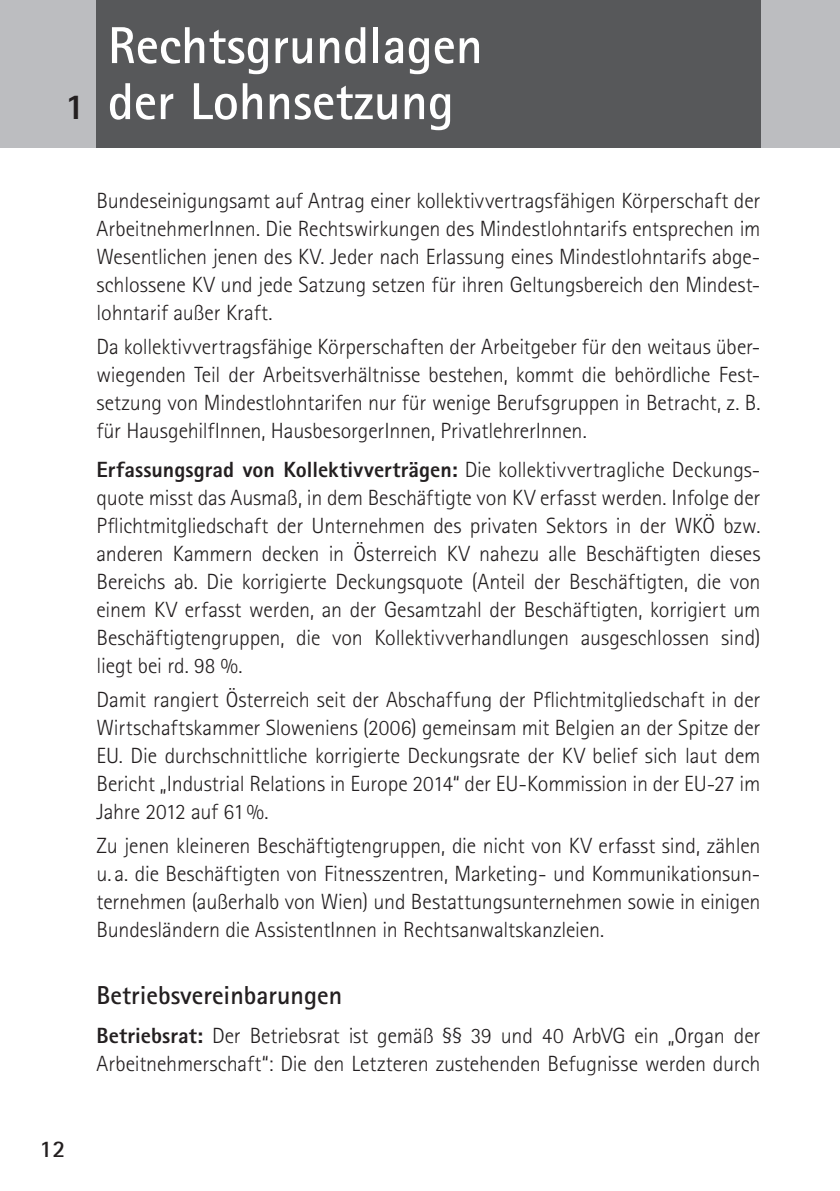
<style>
.page{position:relative;width:840px;height:1191px;background:#fff}
.page>*{position:absolute;margin:0;border:0;box-sizing:border-box;transform-origin:0 0}
.t1{font:700 52px/56px "Rotis Sans Serif Std";color:#fff}
.t2{font:800 36px "Rotis Sans Serif Std";color:#231f20}
.t3{font:700 26px "Rotis Sans Serif Std";color:#231f20}
.t4{font:700 24px "Rotis Sans Serif Std";color:#231f20}
.t5{font:300 22px/28px "Rotis Sans Serif Std";letter-spacing:-.005em;color:#231f20;text-align:justify}
.s1{font-weight:800}
</style>
<div class="page">
<div style="left:0;top:0;width:839px;height:147px;background:#bcbdc0"></div>
<div style="left:96px;top:0;width:664px;height:147px;background:#57585a"></div>
<h2 class="t2" style="left:65px;top:84px;width:22px">1</h2>
<h1 class="t1" style="left:108px;top:16px;width:376px">Rechtsgrundlagen der Lohnsetzung</h1>
<p class="t5" style="left:96px;top:187px;width:665px">Bundeseinigungsamt auf Antrag einer kollektivvertragsfähigen Körperschaft der ArbeitnehmerInnen. Die Rechtswirkungen des Mindestlohntarifs entsprechen im Wesentlichen jenen des KV. Jeder nach Erlassung eines Mindestlohntarifs abge&shy;schlossene KV und jede Satzung setzen für ihren Geltungsbereich den Mindest&shy;lohntarif außer Kraft.</p>
<p class="t5" style="left:96px;top:332px;width:665px">Da kollektivvertragsfähige Körperschaften der Arbeitgeber für den weitaus über&shy;wiegenden Teil der Arbeitsverhältnisse bestehen, kommt die behördliche Fest&shy;setzung von Mindestlohntarifen nur für wenige Berufsgruppen in Betracht, z. B. für HausgehilfInnen, HausbesorgerInnen, PrivatlehrerInnen.</p>
<p class="t5" style="left:96px;top:456px;width:665px"><span class="s1">Erfassungsgrad von Kollektivverträgen:</span> Die kollektivvertragliche Deckungs&shy;quote misst das Ausmaß, in dem Beschäftigte von KV erfasst werden. Infolge der Pflichtmitgliedschaft der Unternehmen des privaten Sektors in der WKÖ bzw. anderen Kammern decken in Österreich KV nahezu alle Beschäftigten dieses Bereichs ab. Die korrigierte Deckungsquote (Anteil der Beschäftigten, die von einem KV erfasst werden, an der Gesamtzahl der Beschäftigten, korrigiert um Beschäftigtengruppen, die von Kollektivverhandlungen ausgeschlossen sind) liegt bei rd. 98 %.</p>
<p class="t5" style="left:96px;top:685px;width:665px">Damit rangiert Österreich seit der Abschaffung der Pflichtmitgliedschaft in der Wirtschaftskammer Sloweniens (2006) gemeinsam mit Belgien an der Spitze der EU. Die durchschnittliche korrigierte Deckungsrate der KV belief sich laut dem Bericht „Industrial Relations in Europe 2014“ der EU-Kommission in der EU-27 im Jahre 2012 auf 61%.</p>
<p class="t5" style="left:96px;top:831px;width:665px">Zu jenen kleineren Beschäftigtengruppen, die nicht von KV erfasst sind, zählen u. a. die Beschäftigten von Fitnesszentren, Marketing- und Kommunikationsun&shy;ternehmen (außerhalb von Wien) und Bestattungsunternehmen sowie in einigen Bundesländern die AssistentInnen in Rechtsanwaltskanzleien.</p>
<p class="t3" style="left:96px;top:978px;width:247px">Betriebsvereinbarungen</p>
<p class="t5" style="left:96px;top:1022px;width:665px"><span class="s1">Betriebsrat:</span> Der Betriebsrat ist gemäß §§ 39 und 40 ArbVG ein „Organ der<br>Arbeitnehmerschaft“: Die den Letzteren zustehenden Befugnisse werden durch</p>
<p class="t4" style="left:40px;top:1133px;width:27px">12</p>
</div>
